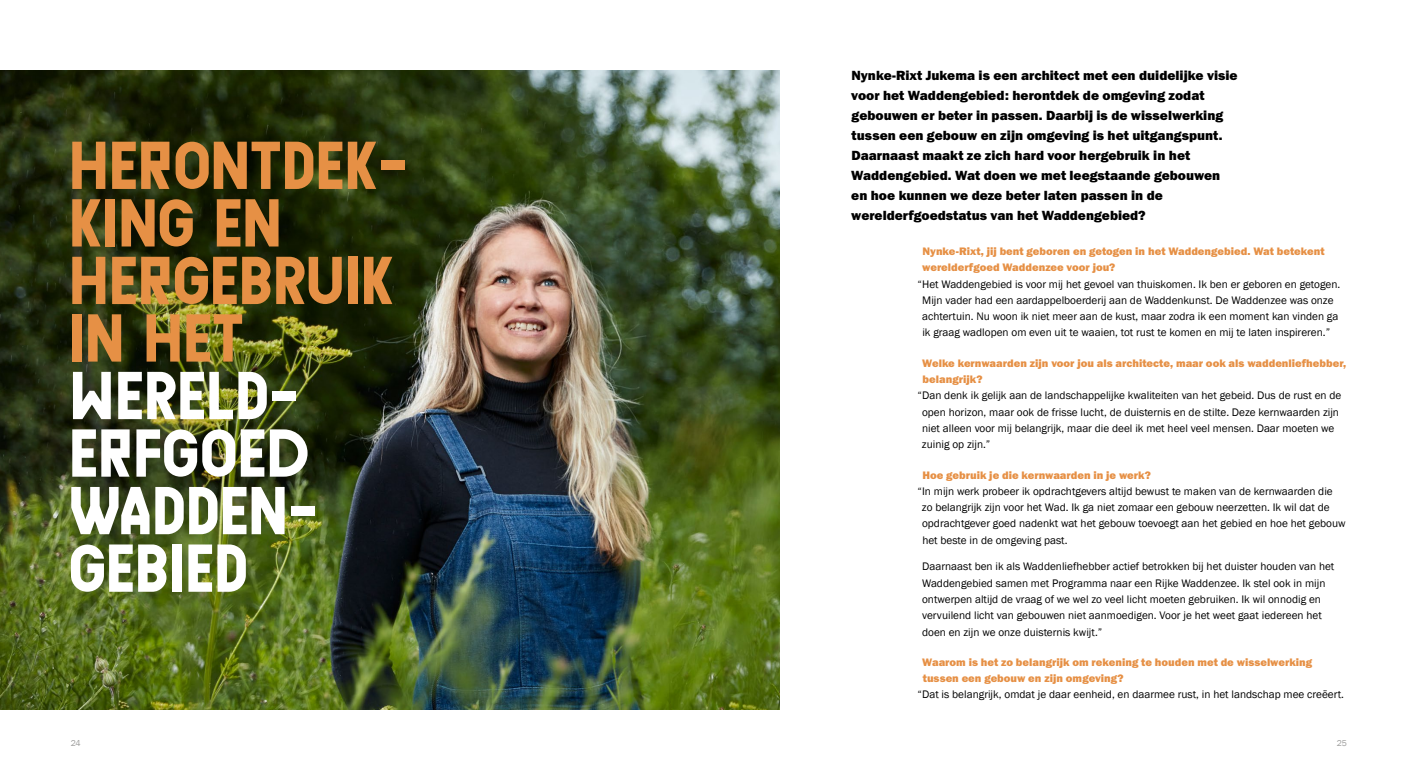
<style>
.page{position:relative;width:1418px;height:780px;background:#fff}
.page>*{position:absolute;margin:0;border:0;box-sizing:border-box;transform-origin:0 0}
.t1{font:67.5px/57.5px "Stormvloed";letter-spacing:-.02em;color:#e69045}
.t2{font:67.5px/57.5px "Stormvloed";letter-spacing:-.02em;color:#fff}
.t3{font:13.75px/20px "Franklin Gothic URW Hea";color:#000}
.t4{font:11.25px/16.2px "Franklin Gothic";color:#000}
.t5{font:11.25px/16.2px "Franklin Gothic URW Hea";color:#e69045}
.t6{font:8.75px "Franklin Gothic";color:#9d9d9c}
</style>
<div class="page">
<img style="left:0;top:71px;width:780px;height:638px">
<h1 class="t1" style="left:68px;top:137px;width:342px">HERONTDEK-<br>KING EN<br>HERGEBRUIK<br>IN HET</h1>
<h1 class="t2" style="left:68px;top:367px;width:252px">WERELD-<br>ERFGOED<br>WADDEN-<br>GEBIED</h1>
<p class="t3" style="left:851px;top:65px;width:388px">Nynke-Rixt Jukema is een architect met een duidelijke visie voor het Waddengebied: herontdek de omgeving zodat gebouwen er beter in passen. Daarbij is de wisselwerking tussen een gebouw en zijn omgeving is het uitgangspunt.<br>Daarnaast maakt ze zich hard voor hergebruik in het Waddengebied. Wat doen we met leegstaande gebouwen en hoe kunnen we deze beter laten passen in de werelderfgoedstatus van het Waddengebied?</p>
<p class="t5" style="left:922px;top:243px;width:404px">Nynke-Rixt, jij bent geboren en getogen in het Waddengebied. Wat betekent werelderfgoed Waddenzee voor jou?</p>
<p class="t4" style="left:917px;top:276px;width:424px;text-align:center">“Het Waddengebied is voor mij het gevoel van thuiskomen. Ik ben er geboren en getogen.<br>Mijn vader had een aardappelboerderij aan de Waddenkunst. De Waddenzee was onze achtertuin. Nu woon ik niet meer aan de kust, maar zodra ik een moment kan vinden ga ik graag wadlopen om even uit te waaien, tot rust te komen en mij te laten inspireren.”</p>
<p class="t5" style="left:922px;top:354px;width:425px">Welke kernwaarden zijn voor jou als architecte, maar ook als waddenliefhebber, belangrijk?</p>
<p class="t4" style="left:922px;top:388px;width:421px;text-indent:-4px">“Dan denk ik gelijk aan de landschappelijke kwaliteiten van het gebeid. Dus de rust en de open horizon, maar ook de frisse lucht, de duisternis en de stilte. Deze kernwaarden zijn niet alleen voor mij belangrijk, maar die deel ik met heel veel mensen. Daar moeten we zuinig op zijn.”</p>
<p class="t5" style="left:922px;top:466px;width:230px">Hoe gebruik je die kernwaarden in je werk?</p>
<p class="t4" style="left:922px;top:483px;width:425px;text-indent:-4px">“In mijn werk probeer ik opdrachtgevers altijd bewust te maken van de kernwaarden die zo belangrijk zijn voor het Wad. Ik ga niet zomaar een gebouw neerzetten. Ik wil dat de opdrachtgever goed nadenkt wat het gebouw toevoegt aan het gebied en hoe het gebouw het beste in de omgeving past.</p>
<p class="t4" style="left:922px;top:559px;width:414px">Daarnaast ben ik als Waddenliefhebber actief betrokken bij het duister houden van het Waddengebied samen met Programma naar een Rijke Waddenzee. Ik stel ook in mijn ontwerpen altijd de vraag of we wel zo veel licht moeten gebruiken. Ik wil onnodig en vervuilend licht van gebouwen niet aanmoedigen. Voor je het weet gaat iedereen het doen en zijn we onze duisternis kwijt.”</p>
<p class="t5" style="left:922px;top:653px;width:391px">Waarom is het zo belangrijk om rekening te houden met de wisselwerking tussen een gebouw en zijn omgeving?</p>
<p class="t4" style="left:917px;top:686px;width:428px">“Dat is belangrijk, omdat je daar eenheid, en daarmee rust, in het landschap mee creëert.</p>
<p class="t6" style="left:71px;top:737px;width:11px">24</p>
<p class="t6" style="left:1336px;top:737px;width:12px">25</p>
</div>
